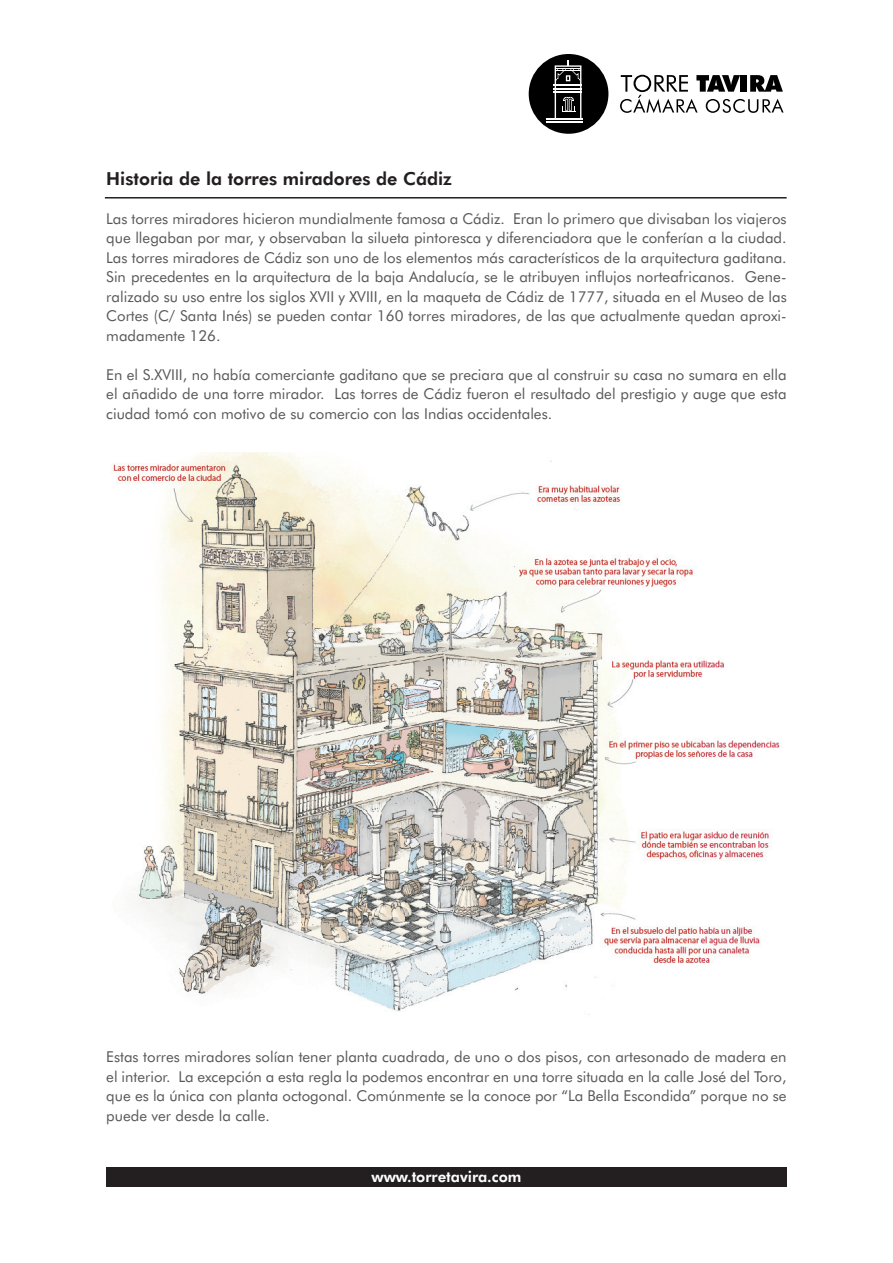
<style>
.page{position:relative;width:893px;height:1263px;background:#fff}
.page>*{position:absolute;margin:0;border:0;box-sizing:border-box;transform-origin:0 0}
.t1{font:800 18px "Futura BT";color:#231f20}
.t2{font:15px/19.5px "Futura BT";color:#57585a;text-align:justify}
.t3{font:800 15px "Futura BT";color:#fff}
</style>
<div class="page">
<div style="left:106px;top:1167px;width:681px;height:20px;background:#231f20"></div>
<svg style="left:620px;top:75px;width:164px;height:38px"></svg>
<div style="left:529px;top:54px;width:79px;height:80px;background:#000;border-radius:50%"></div>
<hr style="left:546px;top:118px;width:37px;height:2px;background:#fff">
<hr style="left:546px;top:121px;width:37px;height:1px;background:#fff">
<svg style="left:554px;top:60px;width:28px;height:58px"></svg>
<hr style="left:105px;top:197px;width:682px;height:2px;background:#231f20">
<img style="left:113px;top:453px;width:667px;height:562px">
<p class="t1" style="left:106px;top:167px;width:347px">Historia de la torres miradores de Cádiz</p>
<p class="t2" style="left:106px;top:208px;width:682px">Las torres miradores hicieron mundialmente famosa a Cádiz. Eran lo primero que divisaban los viajeros que llegaban por mar, y observaban la silueta pintoresca y diferenciadora que le conferían a la ciudad.<br>Las torres miradores de Cádiz son uno de los elementos más característicos de la arquitectura gaditana.<br>Sin precedentes en la arquitectura de la baja Andalucía, se le atribuyen influjos norteafricanos. Gene&shy;ralizado su uso entre los siglos XVII y XVIII, en la maqueta de Cádiz de 1777, situada en el Museo de las Cortes (C/ Santa Inés) se pueden contar 160 torres miradores, de las que actualmente quedan aproxi&shy;madamente 126.</p>
<p class="t2" style="left:106px;top:364px;width:682px">En el S.XVIII, no había comerciante gaditano que se preciara que al construir su casa no sumara en ella el añadido de una torre mirador. Las torres de Cádiz fueron el resultado del prestigio y auge que esta ciudad tomó con motivo de su comercio con las Indias occidentales.</p>
<p class="t2" style="left:106px;top:1047px;width:682px">Estas torres miradores solían tener planta cuadrada, de uno o dos pisos, con artesonado de madera en el interior. La excepción a esta regla la podemos encontrar en una torre situada en la calle José del Toro, que es la única con planta octogonal. Comúnmente se la conoce por “La Bella Escondida” porque no se puede ver desde la calle.</p>
<p class="t3" style="left:371px;top:1167px;width:152px">www.torretavira.com</p>
</div>
